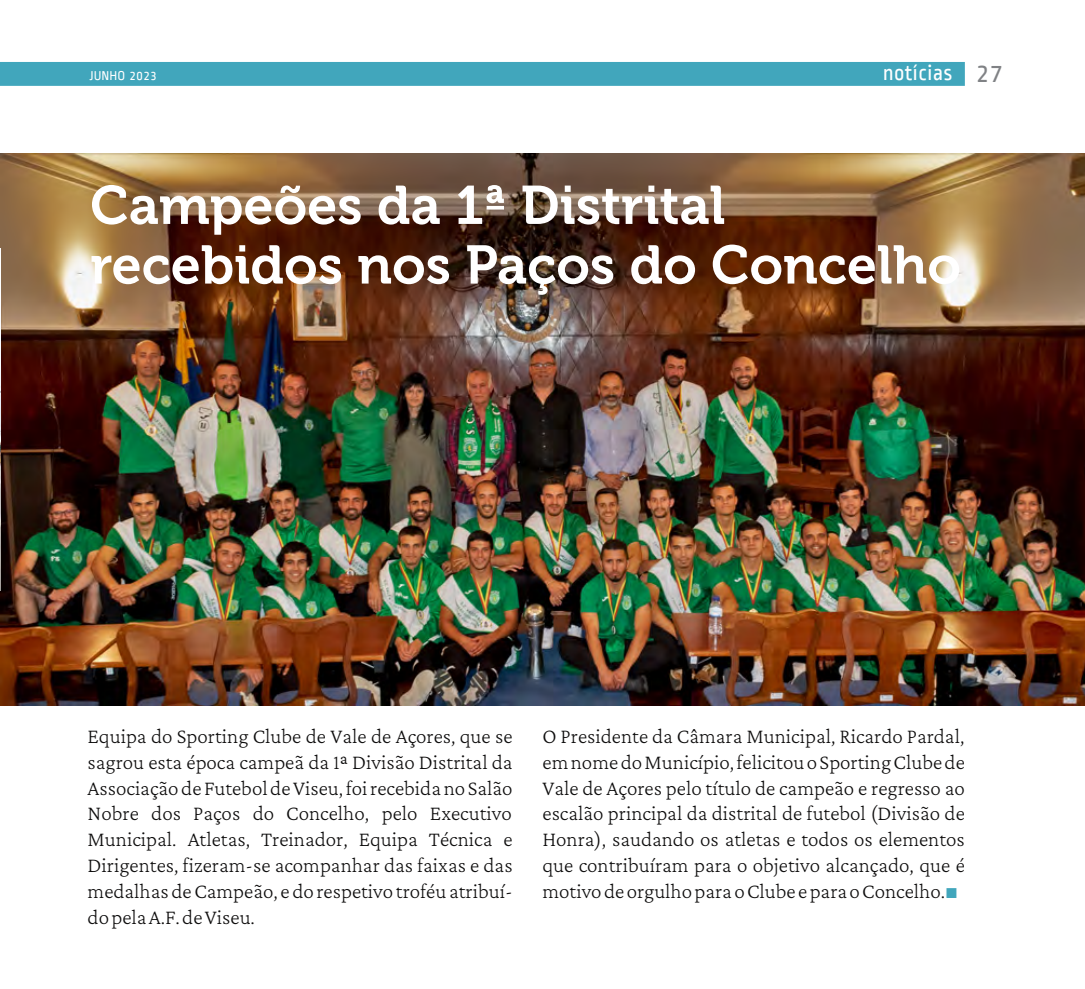
<style>
.page{position:relative;width:1085px;height:989px;background:#fff}
.page>*{position:absolute;margin:0;border:0;box-sizing:border-box;transform-origin:0 0}
.t1{font:54px/59.6px "Museo 700";color:#fff}
.t2{font:22.5px "Ropa Sans";color:#fff}
.t3{font:200 21.38px/25.9px "Crimson Pro";color:#0d0c0c;text-align:justify}
.t4{font:13.5px "Ropa Sans";color:#fff}
.s1{font-size:27px;color:#808285}
.s2{font-family:"Arial";font-weight:400;color:#41a6bc}
</style>
<div class="page">
<img style="left:0;top:153px;width:1084px;height:553px">
<hr style="left:0;top:628px;width:1px;height:314px;background:#009a29">
<div style="left:0;top:62px;width:964px;height:24px;background:#41a6bc"></div>
<img style="left:0;top:248px;width:1px;height:342px">
<p class="t4" style="left:90px;top:68px;width:69px">JUNHO 2023</p>
<p class="t2" style="left:882px;top:61px;width:122px">notícias <span class="s1">27</span></p>
<h1 class="t1" style="left:90px;top:175px;width:872px">Campeões da 1ª Distrital recebidos nos Paços do Concelho</h1>
<p class="t3" style="left:88px;top:722px;width:426px">Equipa do Sporting Clube de Vale de Açores, que se sagrou esta época campeã da 1ª Divisão Distrital da Associação de Futebol de Viseu, foi recebida no Salão Nobre dos Paços do Concelho, pelo Executivo Municipal. Atletas, Treinador, Equipa Técnica e Dirigentes, fizeram-se acompanhar das faixas e das medalhas de Campeão, e do respetivo troféu atribuí&shy;do pela A.F. de Viseu.</p>
<p class="t3" style="left:542px;top:722px;width:424px">O Presidente da Câmara Municipal, Ricardo Pardal, em nome do Município, felicitou o Sporting Clube de Vale de Açores pelo título de campeão e regresso ao escalão principal da distrital de futebol (Divisão de Honra), saudando os atletas e todos os elementos que contribuíram para o objetivo alcançado, que é motivo de orgulho para o Clube e para o Concelho.<span class="s2">■</span></p>
</div>
